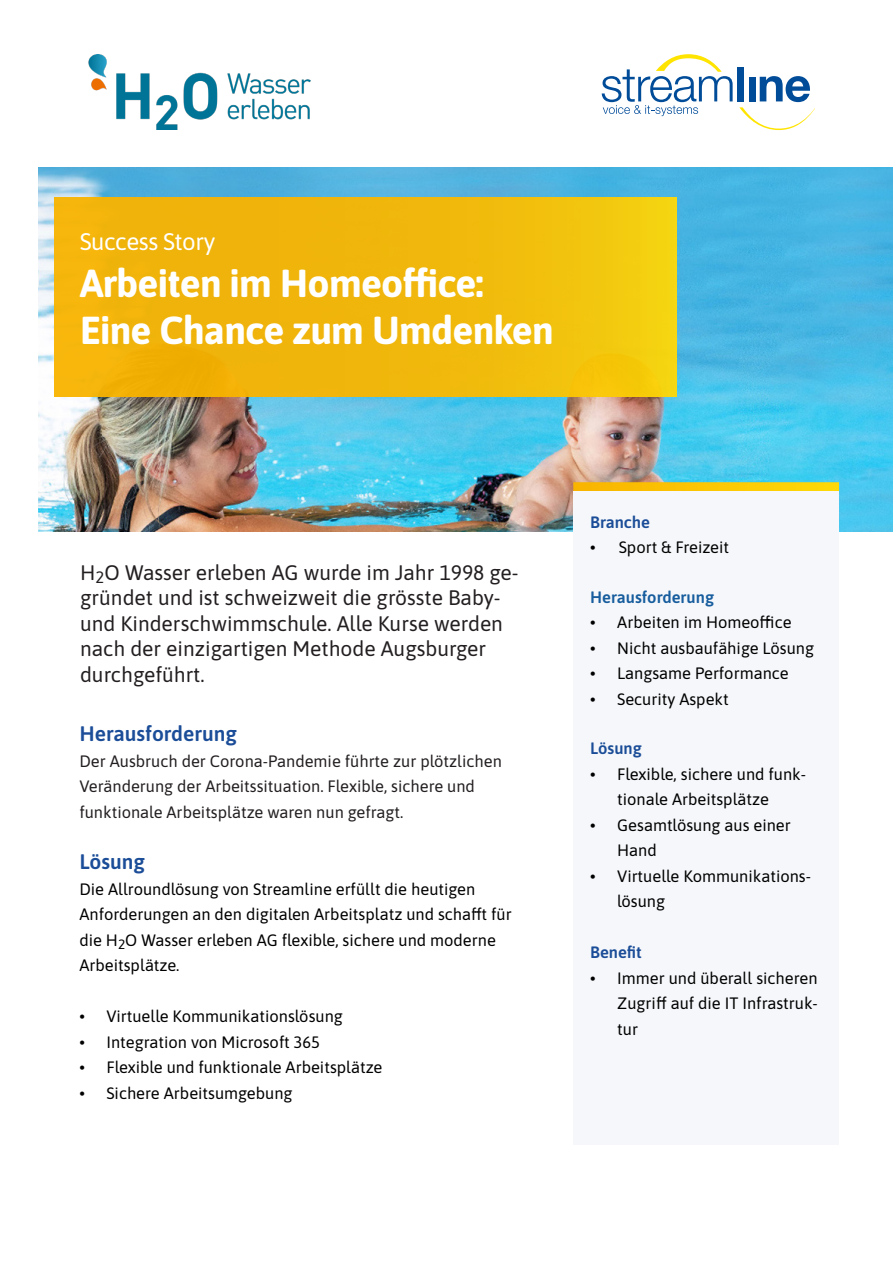
<style>
.page{position:relative;width:893px;height:1263px;background:#fff}
.page>*{position:absolute;margin:0;border:0;box-sizing:border-box;transform-origin:0 0}
.t1{font:39px/46.8px "Asap";letter-spacing:-.02em;color:#fff}
.t2{font:24px "Asap";letter-spacing:-.02em;color:#fff}
.t3{font:500 21px/25.5px "Asap";color:#231f20}
.t4{font:21px "Asap";color:#1b4d98}
.t5{font:16.5px/25.5px "Asap";color:#000}
.t6{font:16.5px/25.5px "Asap";color:#231f20}
.t7{font:16.5px "Asap";color:#1b4d98}
.t8{font:16.5px "Asap";color:#175d9e}
</style>
<div class="page">
<img style="left:38px;top:167px;width:855px;height:364px">
<div style="left:54px;top:198px;width:622px;height:198px;background:linear-gradient(to right,#f1ad09,#f2c70e)"></div>
<img style="left:88px;top:54px;width:223px;height:76px">
<div style="left:737px;top:67px;width:7px;height:34px;background:#004c99"></div>
<svg style="left:739px;top:76px;width:75px;height:54px"></svg>
<svg style="left:602px;top:54px;width:131px;height:62px"></svg>
<svg style="left:573px;top:482px;width:266px;height:9px;background:#f8c608"></svg>
<div style="left:573px;top:491px;width:266px;height:654px;background:#f5f7fa"></div>
<p class="t2" style="left:80px;top:225px;width:137px">Success Story</p>
<p class="t1" style="left:80px;top:258px;width:476px">Arbeiten im Homeoffice:<br>Eine Chance zum Umdenken</p>
<p class="t3" style="left:80px;top:559px;width:440px">H<sub>2</sub>O Wasser erleben AG wurde im Jahr 1998 ge&shy;gründet und ist schweizweit die grösste Baby&shy;und Kinderschwimmschule. Alle Kurse werden nach der einzigartigen Methode Augsburger durchgeführt.</p>
<p class="t4" style="left:79px;top:720px;width:159px">Herausforderung</p>
<p class="t6" style="left:79px;top:747px;width:424px">Der Ausbruch der Corona-Pandemie führte zur plötzlichen<br>Veränderung der Arbeitssituation. Flexible, sichere und funktionale Arbeitsplätze waren nun gefragt.</p>
<p class="t4" style="left:79px;top:847px;width:67px">Lösung</p>
<p class="t5" style="left:79px;top:875px;width:434px">Die Allroundlösung von Streamline erfüllt die heutigen Anforderungen an den digitalen Arbeitsplatz und schafft für die H<sub>2</sub>O Wasser erleben AG flexible, sichere und moderne Arbeitsplätze.</p>
<p class="t5" style="left:79px;top:1002px;width:265px">• Virtuelle Kommunikationslösung</p>
<p class="t5" style="left:79px;top:1028px;width:242px">• Integration von Microsoft 365</p>
<p class="t5" style="left:79px;top:1053px;width:305px">• Flexible und funktionale Arbeitsplätze</p>
<p class="t5" style="left:79px;top:1079px;width:215px">• Sichere Arbeitsumgebung</p>
<p class="t7" style="left:590px;top:511px;width:61px">Branche</p>
<p class="t5" style="left:590px;top:534px;width:140px">• Sport &amp; Freizeit</p>
<p class="t8" style="left:590px;top:586px;width:125px">Herausforderung</p>
<p class="t5" style="left:590px;top:609px;width:203px">• Arbeiten im Homeoffice</p>
<p class="t5" style="left:590px;top:634px;width:225px">• Nicht ausbaufähige Lösung</p>
<p class="t5" style="left:590px;top:660px;width:200px">• Langsame Performance</p>
<p class="t5" style="left:590px;top:685px;width:140px">• Security Aspekt</p>
<p class="t7" style="left:590px;top:737px;width:53px">Lösung</p>
<p class="t5" style="left:617px;top:760px;width:190px;text-indent:-27px">• Flexible, sichere und funk&shy;tionale Arbeitsplätze</p>
<p class="t5" style="left:617px;top:811px;width:175px;text-indent:-27px">• Gesamtlösung aus einer<br>Hand</p>
<p class="t5" style="left:617px;top:862px;width:195px;text-indent:-27px">• Virtuelle Kommunikations&shy;lösung</p>
<p class="t7" style="left:590px;top:941px;width:53px">Benefit</p>
<p class="t5" style="left:617px;top:964px;width:202px;text-align:justify;text-indent:-27px">• Immer und überall sicheren Zugriff auf die IT Infrastruk&shy;tur</p>
</div>
